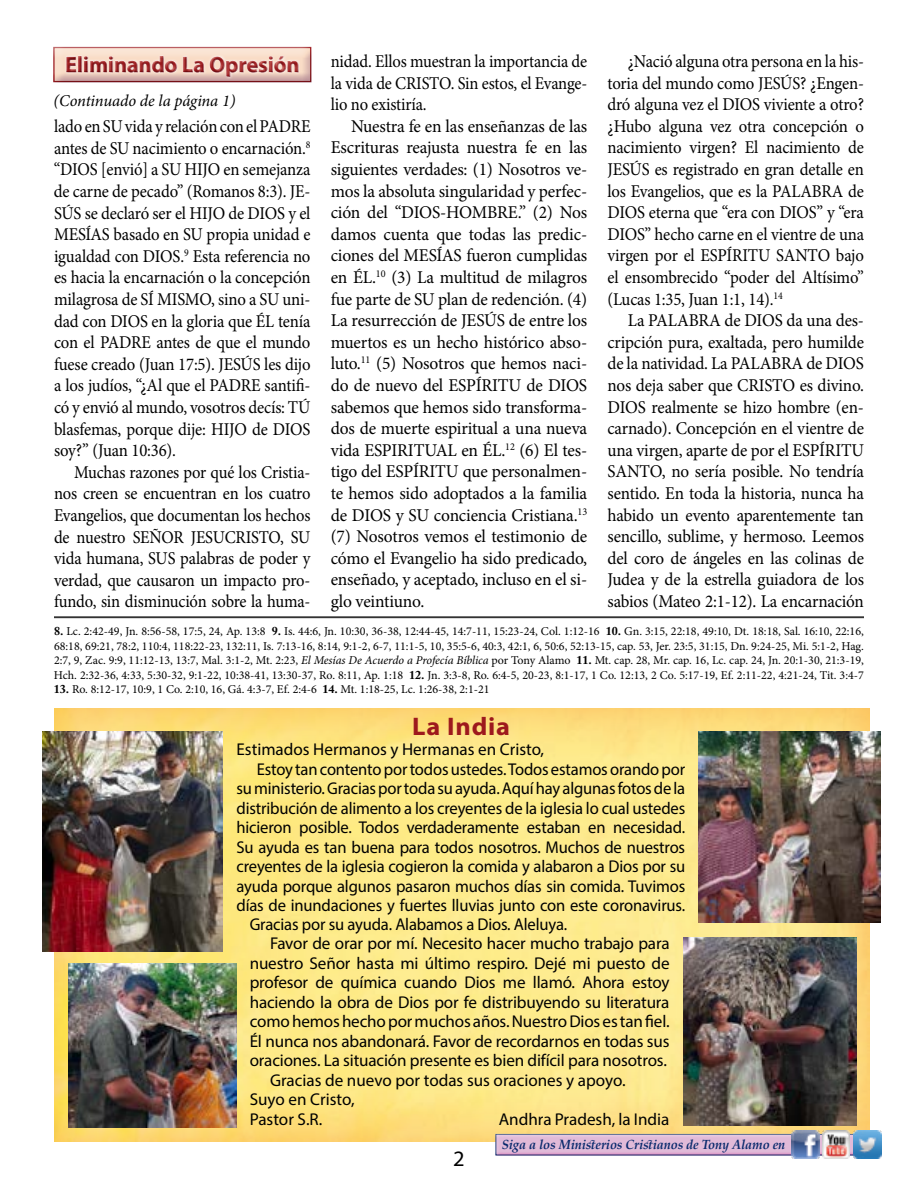
<style>
.page{position:relative;width:918px;height:1188px;background:#fff}
.page>*{position:absolute;margin:0;border:0;box-sizing:border-box;transform-origin:0 0}
.t1{font:700 25.5px "Myriad Pro";letter-spacing:.03em;color:#9d191d}
.t2{font:700 22.5px "Myriad Pro";color:#9d191d}
.t3{font:22.05px "Myriad Pro";color:#000}
.t4{font:18px/21.6px "Minion Pro";letter-spacing:-.01em;color:#000;text-align:justify;scale:.93 1}
.t5{font:18px/21.6px "Minion Pro";letter-spacing:-.01em;color:#000;text-align:justify}
.t6{font:18px/21.6px "Minion Pro";letter-spacing:-.01em;color:#000;text-align:justify;scale:.95 1}
.t7{font:18px/21.6px "Minion Pro";letter-spacing:-.01em;color:#000;text-align:justify;scale:.92 1}
.t8{font:17.1px "Myriad Pro";letter-spacing:-.01em;color:#000}
.t9{font:italic 16.5px "Minion Pro";letter-spacing:-.005em;color:#000}
.t10{font:italic 700 13.5px "Palatino";letter-spacing:-.01em;color:#08296c;scale:.94 1}
.t11{font:12px/14.4px "Minion Pro";color:#000;text-align:justify}
.s1{font-family:"Adobe Caslon Pro";font-weight:700}
.s2{font-style:italic}
</style>
<div class="page">
<hr style="left:54px;top:616px;width:810px;height:2px;background:#000">
<div style="left:47px;top:40px;width:276px;height:43px;background:#410156;opacity:.35"></div>
<div style="left:64px;top:53px;width:235px;height:24px;background:#fae2cf"></div>
<div style="left:64px;top:55px;width:236px;height:24px;background:#7b1a32;opacity:.75"></div>
<svg style="left:42px;top:708px;width:839px;height:433px;background:#fce688"></svg>
<div style="left:491px;top:1130px;width:391px;height:26px;background:#fff;opacity:.4"></div>
<div style="left:492px;top:1131px;width:390px;height:25px;background:#ec008c;opacity:.3"></div>
<img style="left:791px;top:1131px;width:28px;height:27px">
<img style="left:853px;top:1131px;width:28px;height:28px">
<img style="left:822px;top:1131px;width:28px;height:28px">
<img style="left:42px;top:731px;width:180px;height:220px">
<img style="left:68px;top:963px;width:169px;height:164px">
<img style="left:683px;top:937px;width:174px;height:189px">
<img style="left:699px;top:732px;width:181px;height:190px">
<h2 class="t2" style="left:65px;top:50px;width:236px">Eliminando La Opresión</h2>
<p class="t9" style="left:54px;top:90px;width:183px">(Continuado de la página 1)</p>
<p class="t4" style="left:54px;top:116px;width:277px">lado en SU vida y relación con el PADRE antes de SU nacimiento o encarnación.<sup>8 </sup>“DIOS [envió] a SU HIJO en semejanza de carne de pecado” (Romanos 8:3). JE-SÚS se declaró ser el HIJO de DIOS y el MESÍAS basado en SU propia unidad e igualdad con DIOS.<sup>9</sup> Esta referencia no es hacia la encarnación o la concepción milagrosa de SÍ MISMO, sino a SU uni&shy;dad con DIOS en la gloria que ÉL tenía con el PADRE antes de que el mundo fuese creado (Juan 17:5). JESÚS les dijo a los judíos, “¿Al que el PADRE santifi&shy;có y envió al mundo, vosotros decís: TÚ blasfemas, porque dije: HIJO de DIOS soy?” (Juan 10:36).</p>
<p class="t7" style="left:54px;top:461px;width:280px;text-indent:20px">Muchas razones por qué los Cristia&shy;nos creen se encuentran en los cuatro Evangelios, que documentan los hechos de nuestro SEÑOR JESUCRISTO, SU vida humana, SUS palabras de poder y verdad, que causaron un impacto pro&shy;fundo, sin disminución sobre la huma-</p>
<p class="t7" style="left:331px;top:51px;width:280px">nidad. Ellos muestran la importancia de la vida de CRISTO. Sin estos, el Evange&shy;lio no existiría.</p>
<p class="t5" style="left:331px;top:115px;width:258px;text-indent:20px">Nuestra fe en las enseñanzas de las Escrituras reajusta nuestra fe en las siguientes verdades: (1) Nosotros ve&shy;mos la absoluta singularidad y perfec&shy;ción del “DIOS-HOMBRE.” (2) Nos damos cuenta que todas las predic&shy;ciones del MESÍAS fueron cumplidas en ÉL.<sup>10</sup> (3) La multitud de milagros fue parte de SU plan de redención. (4)<br>La resurrección de JESÚS de entre los muertos es un hecho histórico abso&shy;luto.<sup>11</sup> (5) Nosotros que hemos naci&shy;do de nuevo del ESPÍRITU de DIOS sabemos que hemos sido transforma&shy;dos de muerte espiritual a una nueva vida ESPIRITUAL en ÉL.<sup>12</sup> (6) El tes&shy;tigo del ESPÍRITU que personalmen&shy;te hemos sido adoptados a la familia de DIOS y SU conciencia Cristiana.<sup>13 </sup>(7) Nosotros vemos el testimonio de cómo el Evangelio ha sido predicado, enseñado, y aceptado, incluso en el si&shy;glo veintiuno.</p>
<p class="t4" style="left:608px;top:51px;width:277px;text-indent:20px">¿Nació alguna otra persona en la his&shy;toria del mundo como JESÚS? ¿Engen&shy;dró alguna vez el DIOS viviente a otro? ¿Hubo alguna vez otra concepción o nacimiento virgen? El nacimiento de JESÚS es registrado en gran detalle en los Evangelios, que es la PALABRA de DIOS eterna que “era con DIOS” y “era DIOS” hecho carne en el vientre de una virgen por el ESPÍRITU SANTO bajo el ensombrecido “poder del Altísimo” (Lucas 1:35, Juan 1:1, 14).<sup>14</sup></p>
<p class="t6" style="left:608px;top:310px;width:272px;text-indent:20px">La PALABRA de DIOS da una des&shy;cripción pura, exaltada, pero humilde de la natividad. La PALABRA de DIOS nos deja saber que CRISTO es divino.<br>DIOS realmente se hizo hombre (en&shy;carnado). Concepción en el vientre de una virgen, aparte de por el ESPÍRITU SANTO, no sería posible. No tendría sentido. En toda la historia, nunca ha habido un evento aparentemente tan sencillo, sublime, y hermoso. Leemos del coro de ángeles en las colinas de Judea y de la estrella guiadora de los sabios (Mateo 2:1-12). La encarnación</p>
<p class="t11" style="left:54px;top:624px;width:812px"><span class="s1">8.</span> Lc. 2:42-49, Jn. 8:56-58, 17:5, 24, Ap. 13:8 <span class="s1">9.</span> Is. 44:6, Jn. 10:30, 36-38, 12:44-45, 14:7-11, 15:23-24, Col. 1:12-16 <span class="s1">10.</span> Gn. 3:15, 22:18, 49:10, Dt. 18:18, Sal. 16:10, 22:16, 68:18, 69:21, 78:2, 110:4, 118:22-23, 132:11, Is. 7:13-16, 8:14, 9:1-2, 6-7, 11:1-5, 10, 35:5-6, 40:3, 42:1, 6, 50:6, 52:13-15, cap. 53, Jer. 23:5, 31:15, Dn. 9:24-25, Mi. 5:1-2, Hag.<br>2:7, 9, Zac. 9:9, 11:12-13, 13:7, Mal. 3:1-2, Mt. 2:23, <span class="s2">El Mesías De Acuerdo a Profecía Bíblica</span> por Tony Alamo <span class="s1">11.</span> Mt. cap. 28, Mr. cap. 16, Lc. cap. 24, Jn. 20:1-30, 21:3-19, Hch. 2:32-36, 4:33, 5:30-32, 9:1-22, 10:38-41, 13:30-37, Ro. 8:11, Ap. 1:18 <span class="s1">12.</span> Jn. 3:3-8, Ro. 6:4-5, 20-23, 8:1-17, 1 Co. 12:13, 2 Co. 5:17-19, Ef. 2:11-22, 4:21-24, Tit. 3:4-7</p>
<p class="t11" style="left:54px;top:682px;width:437px"><span class="s1">13.</span> Ro. 8:12-17, 10:9, 1 Co. 2:10, 16, Gá. 4:3-7, Ef. 2:4-6 <span class="s1">14.</span> Mt. 1:18-25, Lc. 1:26-38, 2:1-21</p>
<h1 class="t1" style="left:412px;top:710px;width:99px">La India</h1>
<p class="t8" style="left:237px;top:739px;width:309px">Estimados Hermanos y Hermanas en Cristo,</p>
<p class="t8" style="left:257px;top:759px;width:430px">Estoy tan contento por todos ustedes. Todos estamos orando por</p>
<p class="t8" style="left:237px;top:778px;width:450px">su ministerio. Gracias por toda su ayuda. Aquí hay algunas fotos de la</p>
<p class="t8" style="left:237px;top:798px;width:450px">distribución de alimento a los creyentes de la iglesia lo cual ustedes</p>
<p class="t8" style="left:237px;top:817px;width:450px">hicieron posible. Todos verdaderamente estaban en necesidad.</p>
<p class="t8" style="left:237px;top:837px;width:450px">Su ayuda es tan buena para todos nosotros. Muchos de nuestros</p>
<p class="t8" style="left:237px;top:856px;width:450px">creyentes de la iglesia cogieron la comida y alabaron a Dios por su</p>
<p class="t8" style="left:237px;top:876px;width:450px">ayuda porque algunos pasaron muchos días sin comida. Tuvimos</p>
<p class="t8" style="left:237px;top:895px;width:450px">días de inundaciones y fuertes lluvias junto con este coronavirus.</p>
<p class="t8" style="left:250px;top:913px;width:319px">Gracias por su ayuda. Alabamos a Dios. Aleluya.</p>
<p class="t8" style="left:270px;top:933px;width:401px">Favor de orar por mí. Necesito hacer mucho trabajo para</p>
<p class="t8" style="left:250px;top:952px;width:421px">nuestro Señor hasta mi último respiro. Dejé mi puesto de</p>
<p class="t8" style="left:250px;top:972px;width:421px">profesor de química cuando Dios me llamó. Ahora estoy</p>
<p class="t8" style="left:250px;top:991px;width:421px">haciendo la obra de Dios por fe distribuyendo su literatura</p>
<p class="t8" style="left:250px;top:1011px;width:421px">como hemos hecho por muchos años. Nuestro Dios es tan fiel.</p>
<p class="t8" style="left:250px;top:1030px;width:421px">Él nunca nos abandonará. Favor de recordarnos en todas sus</p>
<p class="t8" style="left:250px;top:1050px;width:419px">oraciones. La situación presente es bien difícil para nosotros.</p>
<p class="t8" style="left:270px;top:1069px;width:357px">Gracias de nuevo por todas sus oraciones y apoyo.</p>
<p class="t8" style="left:250px;top:1089px;width:106px">Suyo en Cristo,</p>
<p class="t8" style="left:250px;top:1108px;width:74px">Pastor S.R.</p>
<p class="t8" style="left:499px;top:1108px;width:172px">Andhra Pradesh, la India</p>
<p class="t3" style="left:453px;top:1145px;width:13px">2</p>
<p class="t10" style="left:502px;top:1133px;width:303px">Siga a los Ministerios Cristianos de Tony Alamo en</p>
</div>
